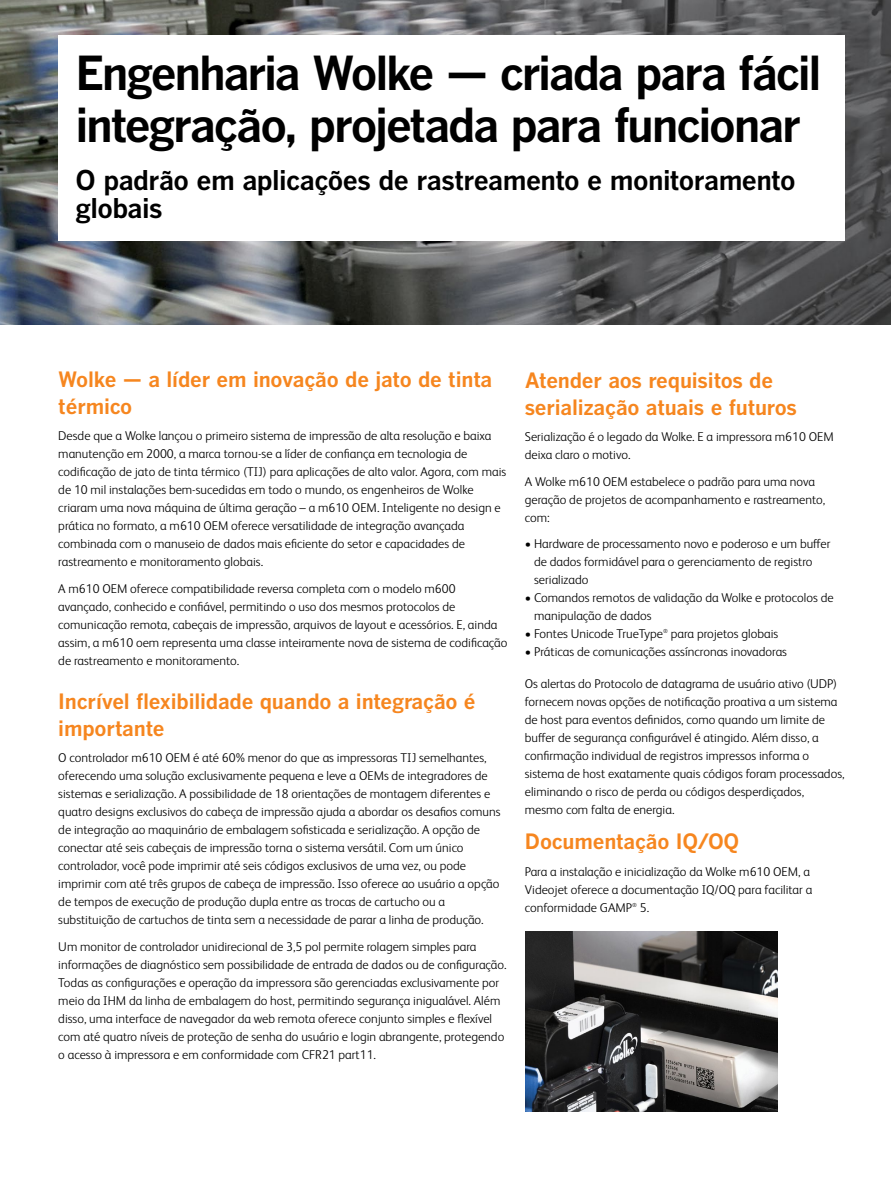
<style>
.page{position:relative;width:891px;height:1188px;background:#fff}
.page>*{position:absolute;margin:0;border:0;box-sizing:border-box;transform-origin:0 0}
.t1{font:700 46.5px/52.5px "Benton Gothic";letter-spacing:-.05em;color:#000}
.t2{font:700 27px/28.5px "Benton Gothic";letter-spacing:-.025em;color:#000}
.t3{font:700 21px/27px "Benton Gothic";letter-spacing:-.01em;color:#f6861f}
.t4{font:300 12.75px/18px "FS Albert Pro";color:#000}
</style>
<div class="page">
<img style="left:0;top:0;width:891px;height:325px">
<div style="left:58px;top:36px;width:787px;height:205px;background:#fff"></div>
<img style="left:525px;top:932px;width:252px;height:179px">
<h1 class="t1" style="left:76px;top:47px;width:747px">Engenharia Wolke — criada para fácil integração, projetada para funcionar</h1>
<h2 class="t2" style="left:76px;top:166px;width:722px">O padrão em aplicações de rastreamento e monitoramento globais</h2>
<h3 class="t3" style="left:58px;top:366px;width:436px">Wolke — a líder em inovação de jato de tinta térmico</h3>
<p class="t4" style="left:58px;top:426px;width:449px">Desde que a Wolke lançou o primeiro sistema de impressão de alta resolução e baixa manutenção em 2000, a marca tornou-se a líder de confiança em tecnologia de codificação de jato de tinta térmico (TIJ) para aplicações de alto valor. Agora, com mais de 10 mil instalações bem-sucedidas em todo o mundo, os engenheiros de Wolke criaram uma nova máquina de última geração – a m610 OEM. Inteligente no design e prática no formato, a m610 OEM oferece versatilidade de integração avançada combinada com o manuseio de dados mais eficiente do setor e capacidades de rastreamento e monitoramento globais.</p>
<p class="t4" style="left:58px;top:579px;width:451px">A m610 OEM oferece compatibilidade reversa completa com o modelo m600 avançado, conhecido e confiável, permitindo o uso dos mesmos protocolos de comunicação remota, cabeçais de impressão, arquivos de layout e acessórios. E, ainda assim, a m610 oem representa uma classe inteiramente nova de sistema de codificação de rastreamento e monitoramento.</p>
<h3 class="t3" style="left:58px;top:688px;width:419px">Incrível flexibilidade quando a integração é importante</h3>
<p class="t4" style="left:58px;top:748px;width:444px">O controlador m610 OEM é até 60% menor do que as impressoras TIJ semelhantes, oferecendo uma solução exclusivamente pequena e leve a OEMs de integradores de sistemas e serialização. A possibilidade de 18 orientações de montagem diferentes e quatro designs exclusivos do cabeça de impressão ajuda a abordar os desafios comuns de integração ao maquinário de embalagem sofisticada e serialização. A opção de conectar até seis cabeçais de impressão torna o sistema versátil. Com um único controlador, você pode imprimir até seis códigos exclusivos de uma vez, ou pode imprimir com até três grupos de cabeça de impressão. Isso oferece ao usuário a opção de tempos de execução de produção dupla entre as trocas de cartucho ou a substituição de cartuchos de tinta sem a necessidade de parar a linha de produção.</p>
<p class="t4" style="left:58px;top:937px;width:450px">Um monitor de controlador unidirecional de 3,5 pol permite rolagem simples para informações de diagnóstico sem possibilidade de entrada de dados ou de configuração.<br>Todas as configurações e operação da impressora são gerenciadas exclusivamente por meio da IHM da linha de embalagem do host, permitindo segurança inigualável. Além disso, uma interface de navegador da web remota oferece conjunto simples e flexível com até quatro níveis de proteção de senha do usuário e login abrangente, protegendo o acesso à impressora e em conformidade com CFR21 part11.</p>
<h3 class="t3" style="left:525px;top:367px;width:274px">Atender aos requisitos de serialização atuais e futuros</h3>
<p class="t4" style="left:525px;top:427px;width:310px">Serialização é o legado da Wolke. E a impressora m610 OEM deixa claro o motivo.</p>
<p class="t4" style="left:525px;top:472px;width:302px">A Wolke m610 OEM estabelece o padrão para uma nova geração de projetos de acompanhamento e rastreamento, com:</p>
<p class="t4" style="left:534px;top:534px;width:298px;text-indent:-9px">• Hardware de processamento novo e poderoso e um buffer de dados formidável para o gerenciamento de registro serializado</p>
<p class="t4" style="left:534px;top:588px;width:301px;text-indent:-9px">• Comandos remotos de validação da Wolke e protocolos de manipulação de dados</p>
<p class="t4" style="left:525px;top:624px;width:255px">• Fontes Unicode TrueType<sup>®</sup> para projetos globais</p>
<p class="t4" style="left:525px;top:642px;width:264px">• Práticas de comunicações assíncronas inovadoras</p>
<p class="t4" style="left:525px;top:674px;width:321px">Os alertas do Protocolo de datagrama de usuário ativo (UDP) fornecem novas opções de notificação proativa a um sistema de host para eventos definidos, como quando um limite de buffer de segurança configurável é atingido. Além disso, a confirmação individual de registros impressos informa o sistema de host exatamente quais códigos foram processados, eliminando o risco de perda ou códigos desperdiçados, mesmo com falta de energia.</p>
<h3 class="t3" style="left:525px;top:829px;width:216px">Documentação IQ/OQ</h3>
<p class="t4" style="left:525px;top:862px;width:289px">Para a instalação e inicialização da Wolke m610 OEM, a<br>Videojet oferece a documentação IQ/OQ para facilitar a conformidade GAMP<sup>®</sup> 5.</p>
</div>
